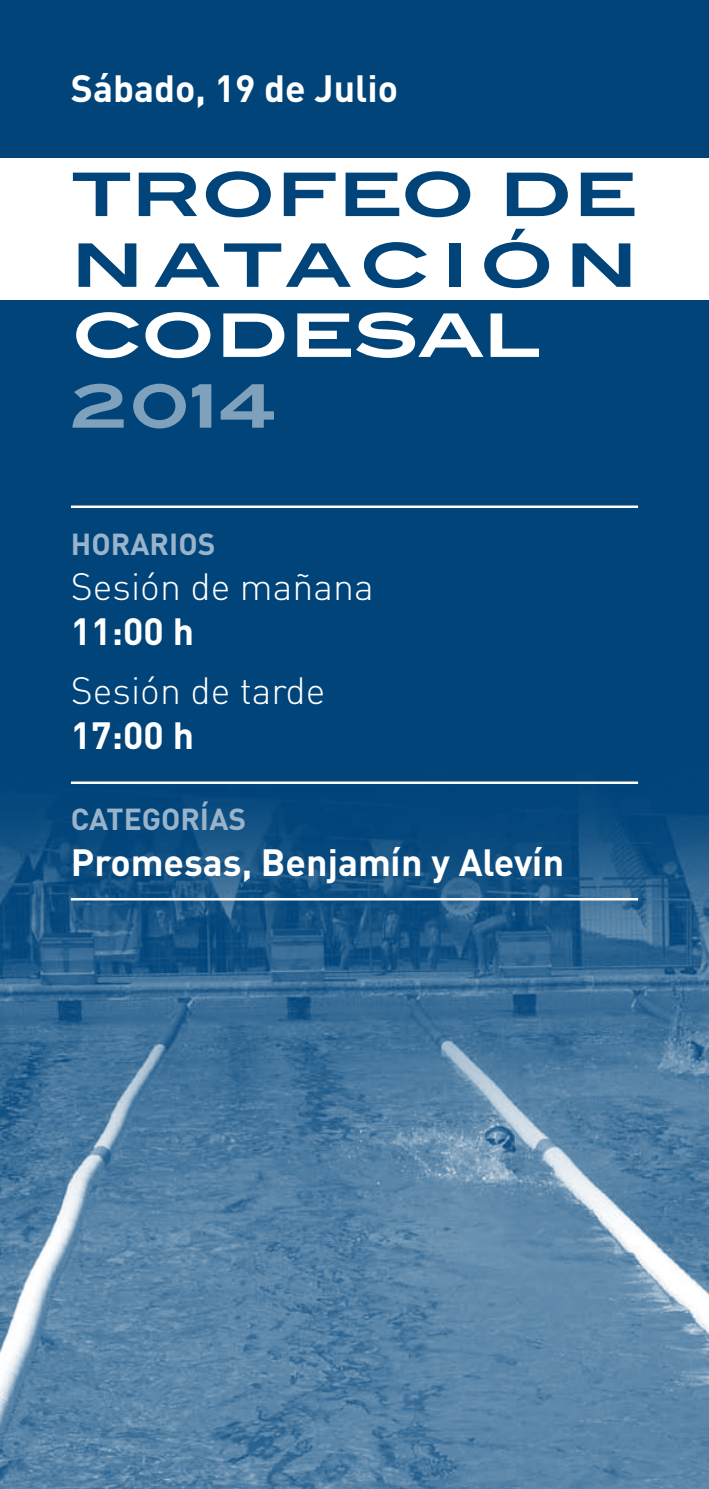
<style>
.page{position:relative;width:709px;height:1489px;background:#fff}
.page>*{position:absolute;margin:0;border:0;box-sizing:border-box;transform-origin:0 0}
.t1{font:700 60px/70.8px "Blair ITC";letter-spacing:.04em;color:#00447a;scale:1.1 1}
.t2{font:700 60px "Blair ITC";letter-spacing:-.015em;color:#fff;scale:1.1 1}
.t3{font:700 60px "Blair ITC";color:#80a1bc;scale:1.1 1}
.t4{font:700 37.5px "DIN";color:#fff}
.t5{font:300 37.5px "DIN";color:#fff}
.t6{font:700 30px "DIN";color:#99b4ca}
</style>
<div class="page">
<img style="left:0;top:0;width:709px;height:1488px">
<div style="left:0;top:158px;width:709px;height:141px;background:#fff"></div>
<hr style="left:71px;top:781px;width:567px;height:3px;background:#fff">
<hr style="left:71px;top:898px;width:567px;height:2px;background:#fff">
<hr style="left:71px;top:505px;width:567px;height:3px;background:#fff">
<p class="t4" style="left:71px;top:64px;width:328px">Sábado, 19 de Julio</p>
<h1 class="t1" style="left:71px;top:158px;width:517px">TROFEO DE<br>NATACIÓN</h1>
<h1 class="t2" style="left:71px;top:298px;width:429px">CODESAL</h1>
<h1 class="t3" style="left:71px;top:368px;width:188px">2014</h1>
<p class="t6" style="left:71px;top:524px;width:146px">HORARIOS</p>
<p class="t5" style="left:71px;top:563px;width:304px">Sesión de mañana</p>
<p class="t4" style="left:71px;top:607px;width:125px">11:00 h</p>
<p class="t5" style="left:71px;top:667px;width:256px">Sesión de tarde</p>
<p class="t4" style="left:71px;top:711px;width:125px">17:00 h</p>
<p class="t6" style="left:71px;top:800px;width:177px">CATEGORÍAS</p>
<p class="t4" style="left:71px;top:837px;width:495px">Promesas, Benjamín y Alevín</p>
</div>
